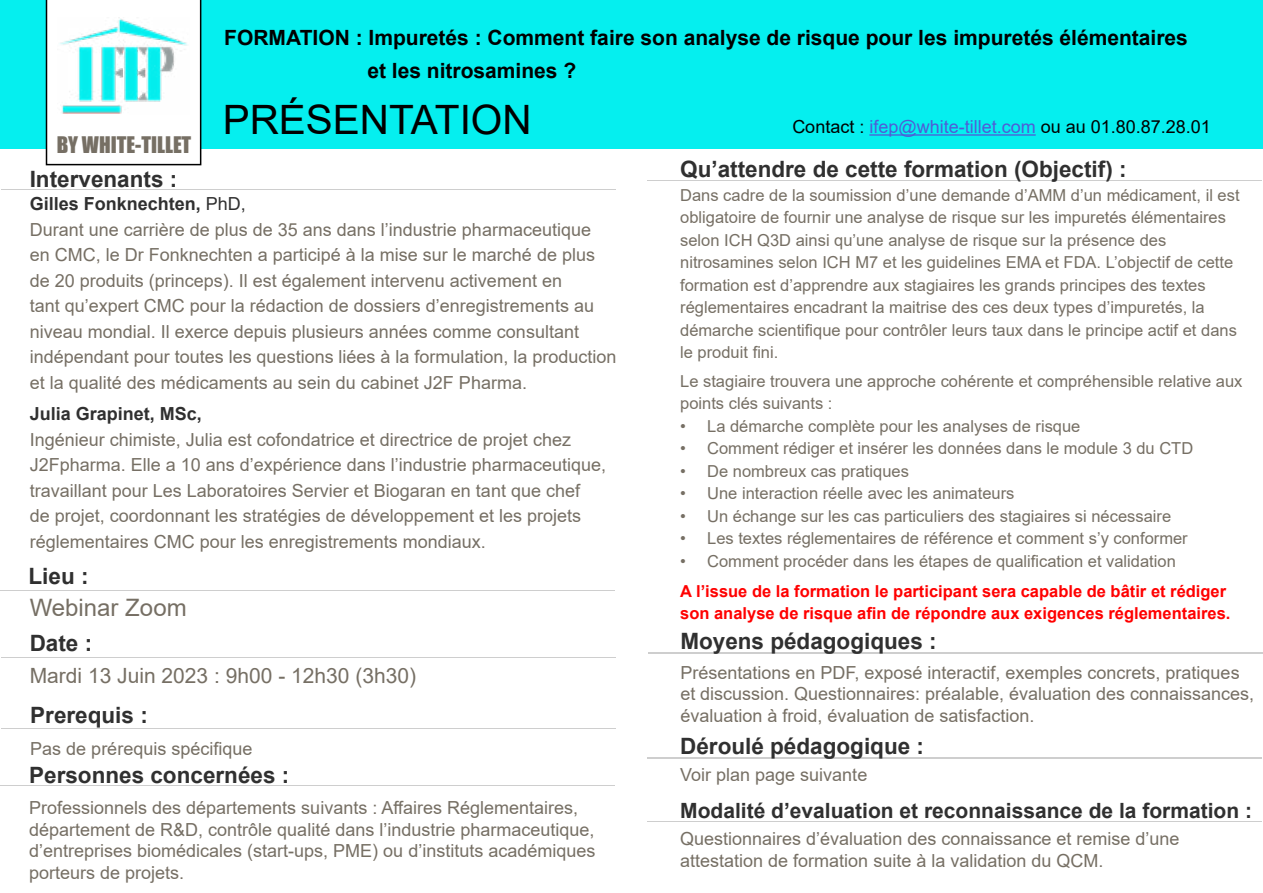
<style>
.page{position:relative;width:1263px;height:893px;background:#fff}
.page>*{position:absolute;margin:0;border:0;box-sizing:border-box;transform-origin:0 0}
.t1{font:40.5px "Arial";color:#000}
.t2{font:24px "Arial";color:#766f64}
.t3{font:700 22.5px "Arial";color:#303030}
.t4{font:700 21px/33px "Arial";color:#000}
.t5{font:700 21px "Arial";color:#303030}
.t6{font:21px "Arial";color:#766f64}
.t7{font:21px "Impact";color:#766f64}
.t8{font:18px/25.5px "Arial";color:#766f64}
.t9{font:18px "Arial";color:#000}
.t10{font:700 18px "Arial";color:#303030}
.t11{font:16.5px/22.5px "Arial";color:#766f64}
.t12{font:700 16.5px/22.5px "Arial";color:#f00}
.s1{font-weight:700;color:#303030}
.s2{color:#303030}
.s3{color:#4f5cd6}
</style>
<div class="page">
<div style="left:0;top:0;width:1263px;height:149px;background:#05efef"></div>
<hr style="left:869px;top:134px;width:167px;height:2px;background:#4f5cd6">
<svg style="left:46px;top:0;width:155px;height:165px"></svg>
<hr style="left:1px;top:657px;width:615px;height:1px;background:#cecece">
<hr style="left:646px;top:180px;width:615px;height:1px;background:#cecece">
<hr style="left:648px;top:652px;width:615px;height:2px;background:#cecece">
<hr style="left:646px;top:821px;width:615px;height:1px;background:#cecece">
<hr style="left:0;top:785px;width:615px;height:1px;background:#cecece">
<hr style="left:1px;top:189px;width:615px;height:1px;background:#cecece">
<hr style="left:0;top:590px;width:615px;height:1px;background:#cecece">
<hr style="left:646px;top:757px;width:615px;height:2px;background:#cecece">
<hr style="left:1px;top:728px;width:615px;height:1px;background:#cecece">
<p class="t4" style="left:367px;top:21px;width:822px;text-indent:-143px">FORMATION : Impuretés : Comment faire son analyse de risque pour les impuretés élémentaires et les nitrosamines ?</p>
<p class="t7" style="left:57px;top:128px;width:136px">BY WHITE-TILLET</p>
<p class="t3" style="left:30px;top:163px;width:149px">Intervenants :</p>
<h1 class="t1" style="left:223px;top:92px;width:311px">PRÉSENTATION</h1>
<p class="t8" style="left:30px;top:191px;width:588px"><span class="s1">Gilles Fonknechten,</span> <span class="s2">PhD,<br></span>Durant une carrière de plus de 35 ans dans l’industrie pharmaceutique<br>en CMC, le Dr Fonknechten a participé à la mise sur le marché de plus de 20 produits (princeps). Il est également intervenu activement en<br>tant qu’expert CMC pour la rédaction de dossiers d’enregistrements au niveau mondial. Il exerce depuis plusieurs années comme consultant indépendant pour toutes les questions liées à la formulation, la production et la qualité des médicaments au sein du cabinet J2F Pharma.</p>
<p class="t10" style="left:30px;top:401px;width:174px">Julia Grapinet, MSc,</p>
<p class="t8" style="left:30px;top:426px;width:578px">Ingénieur chimiste, Julia est cofondatrice et directrice de projet chez J2Fpharma. Elle a 10 ans d’expérience dans l’industrie pharmaceutique, travaillant pour Les Laboratoires Servier et Biogaran en tant que chef<br>de projet, coordonnant les stratégies de développement et les projets réglementaires CMC pour les enregistrements mondiaux.</p>
<p class="t3" style="left:28px;top:560px;width:62px">Lieu :</p>
<h2 class="t2" style="left:30px;top:591px;width:158px">Webinar Zoom</h2>
<p class="t3" style="left:30px;top:627px;width:64px">Date :</p>
<p class="t6" style="left:30px;top:661px;width:388px">Mardi 13 Juin 2023 : 9h00 - 12h30 (3h30)</p>
<p class="t3" style="left:30px;top:699px;width:119px">Prerequis :</p>
<p class="t8" style="left:30px;top:736px;width:224px">Pas de prérequis spécifique</p>
<p class="t3" style="left:29px;top:759px;width:262px">Personnes concernées :</p>
<p class="t8" style="left:29px;top:797px;width:568px;line-height:21.6px">Professionnels des départements suivants : Affaires Réglementaires, département de R&amp;D, contrôle qualité dans l’industrie pharmaceutique, d’entreprises biomédicales (start-ups, PME) ou d’instituts académiques porteurs de projets.</p>
<p class="t9" style="left:792px;top:114px;width:420px">Contact : <span class="s3">ifep@white-tillet.com</span> ou au 01.80.87.28.01</p>
<p class="t3" style="left:680px;top:153px;width:448px">Qu’attendre de cette formation (Objectif) :</p>
<p class="t11" style="left:680px;top:183px;width:561px">Dans cadre de la soumission d’une demande d’AMM d’un médicament, il est obligatoire de fournir une analyse de risque sur les impuretés élémentaires selon ICH Q3D ainsi qu’une analyse de risque sur la présence des nitrosamines selon ICH M7 et les guidelines EMA et FDA. L’objectif de cette formation est d’apprendre aux stagiaires les grands principes des textes réglementaires encadrant la maitrise des ces deux types d’impuretés, la démarche scientifique pour contrôler leurs taux dans le principe actif et dans le produit fini.</p>
<p class="t11" style="left:680px;top:369px;width:564px">Le stagiaire trouvera une approche cohérente et compréhensible relative aux points clés suivants :</p>
<p class="t11" style="left:680px;top:414px;width:402px">• La démarche complète pour les analyses de risque</p>
<p class="t11" style="left:680px;top:437px;width:515px">• Comment rédiger et insérer les données dans le module 3 du CTD</p>
<p class="t11" style="left:680px;top:459px;width:230px">• De nombreux cas pratiques</p>
<p class="t11" style="left:680px;top:482px;width:336px">• Une interaction réelle avec les animateurs</p>
<p class="t11" style="left:680px;top:504px;width:492px">• Un échange sur les cas particuliers des stagiaires si nécessaire</p>
<p class="t11" style="left:680px;top:527px;width:509px">• Les textes réglementaires de référence et comment s’y conformer</p>
<p class="t11" style="left:680px;top:549px;width:497px">• Comment procéder dans les étapes de qualification et validation</p>
<p class="t12" style="left:680px;top:580px;width:552px">A l’issue de la formation le participant sera capable de bâtir et rédiger son analyse de risque afin de répondre aux exigences réglementaires.</p>
<p class="t3" style="left:680px;top:625px;width:258px">Moyens pédagogiques :</p>
<p class="t8" style="left:680px;top:661px;width:575px;line-height:21.6px">Présentations en PDF, exposé interactif, exemples concrets, pratiques et discussion. Questionnaires: préalable, évaluation des connaissances, évaluation à froid, évaluation de satisfaction.</p>
<p class="t3" style="left:680px;top:730px;width:245px">Déroulé pédagogique :</p>
<p class="t8" style="left:680px;top:762px;width:189px">Voir plan page suivante</p>
<p class="t5" style="left:680px;top:796px;width:573px">Modalité d’evaluation et reconnaissance de la formation :</p>
<p class="t8" style="left:680px;top:828px;width:501px;line-height:21.6px">Questionnaires d’évaluation des connaissance et remise d’une attestation de formation suite à la validation du QCM.</p>
</div>
